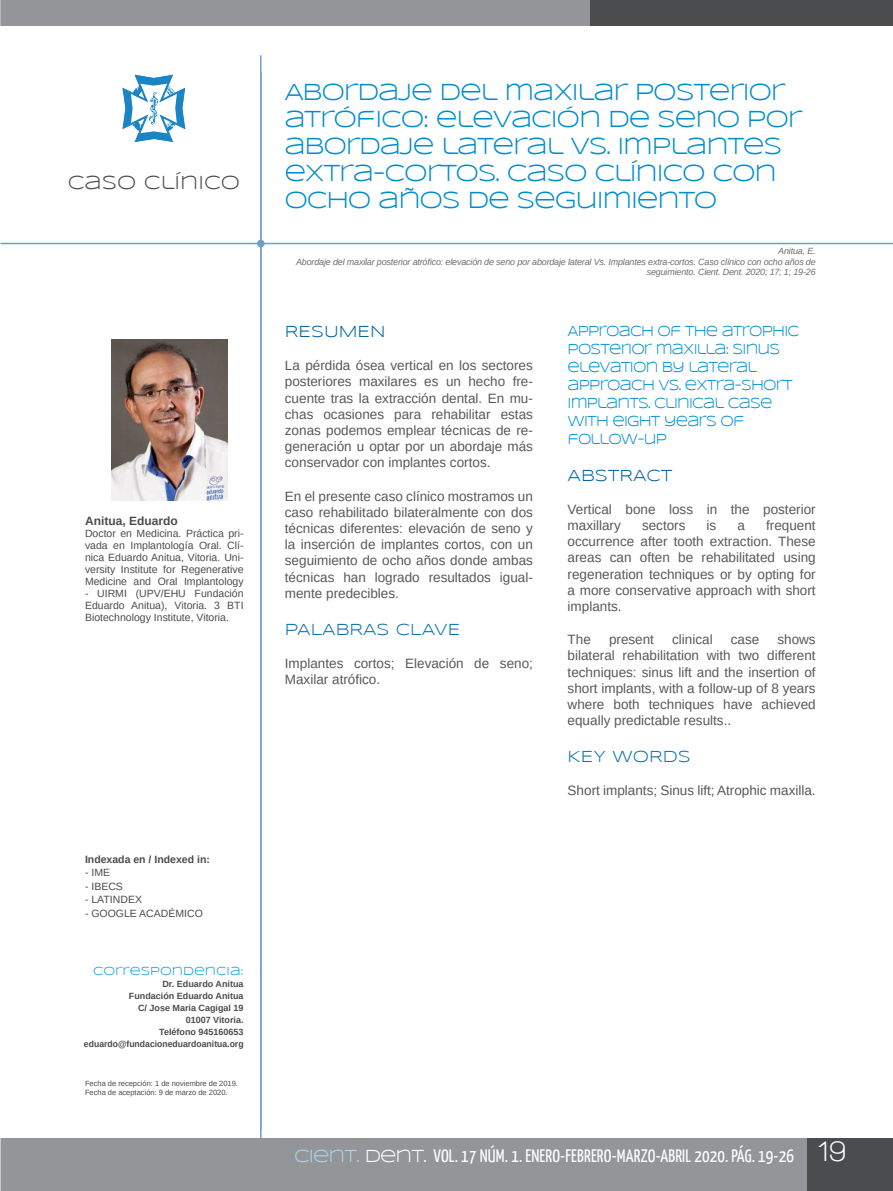
<style>
.page{position:relative;width:893px;height:1191px;background:#fff}
.page>*{position:absolute;margin:0;border:0;box-sizing:border-box;transform-origin:0 0}
.t1{font:24px/27px "Syncopate";letter-spacing:-.05em;color:#008dce}
.t2{font:19.5px "Syncopate";color:#4b4c4d}
.t3{font:18px "Yanone Kaffeesatz";letter-spacing:.01em;color:#fff}
.t4{font:16.5px "Syncopate";color:#0b72a8}
.t5{font:16.5px "Syncopate";color:#00649e}
.t6{font:15px/18px "Syncopate";letter-spacing:-.06em;color:#008dce;scale:.91 1}
.t7{font:13.5px/16.2px "Arimo";color:#57585a;text-align:justify}
.t8{font:12px "Syncopate";color:#0a99d5}
.t9{font:700 12px "Arimo";color:#4b4c4d}
.t10{font:10.5px/12px "Arimo";color:#4b4c4d;text-align:justify}
.t11{font:700 10.5px "Arimo";color:#4b4c4d}
.t12{font:italic 9px/10.8px "Arimo";letter-spacing:-.02em;color:#6d6e71;text-align:right}
.t13{font:700 9px/12px "Arimo";color:#4b4c4d;text-align:right}
.t14{font:7.5px/9px "Arimo";color:#4b4c4d}
.s1{font-family:"Syncopate";color:#add2ed}
.s2{font-family:"Syncopate"}
.s3{font-family:"Walkway";font-weight:700;font-size:30px}
</style>
<div class="page">
<hr style="left:260px;top:55px;width:2px;height:1116px;background:#739dc6">
<div style="left:0;top:0;width:893px;height:25px;background:#939598"></div>
<div style="left:591px;top:0;width:302px;height:25px;background:#4b4c4d"></div>
<hr style="left:0;top:243px;width:893px;height:1px;background:#739dc6">
<div style="left:257px;top:240px;width:8px;height:7px;background:#739dc6;border-radius:50%"></div>
<svg style="left:122px;top:74px;width:64px;height:68px"></svg>
<div style="left:0;top:1138px;width:893px;height:53px;background:#939598"></div>
<div style="left:808px;top:1138px;width:85px;height:53px;background:#4b4c4d"></div>
<img style="left:111px;top:339px;width:116px;height:161px">
<h2 class="t2" style="left:68px;top:172px;width:174px">CASO CLÍNICO</h2>
<p class="t9" style="left:85px;top:516px;width:94px">Anitua, Eduardo</p>
<p class="t10" style="left:85px;top:527px;width:160px">Doctor en Medicina. Práctica pri&shy;vada en Implantología Oral. Clí&shy;nica Eduardo Anitua, Vitoria. Uni&shy;versity Institute for Regenerative Medicine and Oral Implantology</p>
<p class="t10" style="left:85px;top:587px;width:160px">- UIRMI (UPV/EHU Fundación Eduardo Anitua), Vitoria. 3 BTI Biotechnology Institute, Vitoria.</p>
<p class="t11" style="left:85px;top:855px;width:126px">Indexada en / Indexed in:</p>
<p class="t10" style="left:85px;top:866px;width:27px">- IME</p>
<p class="t10" style="left:85px;top:880px;width:39px">- IBECS</p>
<p class="t10" style="left:85px;top:893px;width:58px">- LATINDEX</p>
<p class="t10" style="left:85px;top:907px;width:119px">- GOOGLE ACADÉMICO</p>
<p class="t8" style="left:93px;top:963px;width:152px">CORRESPONDENCIA:</p>
<p class="t13" style="left:84px;top:978px;width:161px">Dr. Eduardo Anitua<br>Fundación Eduardo Anitua<br>C/ Jose Maria Cagigal 19<br>01007 Vitoria.<br>Teléfono 945160653 eduardo@fundacioneduardoanitua.org</p>
<p class="t14" style="left:85px;top:1079px;width:154px">Fecha de recepción: 1 de noviembre de 2019.<br>Fecha de aceptación: 9 de marzo de 2020.</p>
<h1 class="t1" style="left:284px;top:78px;width:520px">ABORDAJE DEL MAXILAR POSTERIOR<br>ATRÓFICO: ELEVACIÓN DE SENO POR<br>ABORDAJE LATERAL VS. IMPLANTES<br>EXTRA-CORTOS. CASO CLÍNICO CON<br>OCHO AÑOS DE SEGUIMIENTO</h1>
<p class="t12" style="left:296px;top:246px;width:521px">Anitua, E.<br>Abordaje del maxilar posterior atrófico: elevación de seno por abordaje lateral Vs. Implantes extra-cortos. Caso clínico con ocho años de seguimiento. Cient. Dent. 2020; 17; 1; 19-26</p>
<p class="t5" style="left:285px;top:321px;width:102px">RESUMEN</p>
<p class="t7" style="left:285px;top:357px;width:250px">La pérdida ósea vertical en los sectores posteriores maxilares es un hecho fre&shy;cuente tras la extracción dental. En mu&shy;chas ocasiones para rehabilitar estas zonas podemos emplear técnicas de re&shy;generación u optar por un abordaje más conservador con implantes cortos.</p>
<p class="t7" style="left:285px;top:488px;width:250px">En el presente caso clínico mostramos un caso rehabilitado bilateralmente con dos técnicas diferentes: elevación de seno y la inserción de implantes cortos, con un seguimiento de ocho años donde ambas técnicas han logrado resultados igual&shy;mente predecibles.</p>
<p class="t4" style="left:285px;top:619px;width:177px">PALABRAS CLAVE</p>
<p class="t7" style="left:285px;top:655px;width:250px">Implantes cortos; Elevación de seno;<br>Maxilar atrófico.</p>
<p class="t6" style="left:568px;top:322px;width:256px">APPROACH OF THE ATROPHIC<br>POSTERIOR MAXILLA: SINUS<br>ELEVATION BY LATERAL<br>APPROACH VS. EXTRA-SHORT<br>IMPLANTS. CLINICAL CASE<br>WITH EIGHT YEARS OF<br>FOLLOW-UP</p>
<p class="t5" style="left:568px;top:465px;width:106px">ABSTRACT</p>
<p class="t7" style="left:568px;top:501px;width:250px">Vertical bone loss in the posterior maxillary</p>
<p class="t7" style="left:642px;top:517px;width:45px">sectors</p>
<p class="t7" style="left:707px;top:517px;width:11px">is</p>
<p class="t7" style="left:737px;top:517px;width:9px">a</p>
<p class="t7" style="left:568px;top:517px;width:250px;text-indent:198px">frequent occurrence after tooth extraction. These areas can often be rehabilitated using regeneration techniques or by opting for a more conservative approach with short implants.</p>
<p class="t7" style="left:568px;top:632px;width:25px">The</p>
<p class="t7" style="left:609px;top:632px;width:47px">present</p>
<p class="t7" style="left:672px;top:632px;width:42px">clinical</p>
<p class="t7" style="left:731px;top:632px;width:30px">case</p>
<p class="t7" style="left:568px;top:632px;width:250px;text-indent:210px">shows bilateral rehabilitation with two different techniques: sinus lift and the insertion of short implants, with a follow-up of 8 years where both techniques have achieved equally predictable results..</p>
<p class="t4" style="left:568px;top:746px;width:125px">KEY WORDS</p>
<p class="t7" style="left:568px;top:783px;width:250px">Short implants; Sinus lift; Atrophic maxilla.</p>
<h3 class="t3" style="left:294px;top:1148px;width:554px"><span class="s1">CIENT.</span> <span class="s2">DENT.</span> VOL. 17 NÚM. 1. ENERO-FEBRERO-MARZO-ABRIL 2020. PÁG. 19-26 <span class="s3">19</span></h3>
</div>
